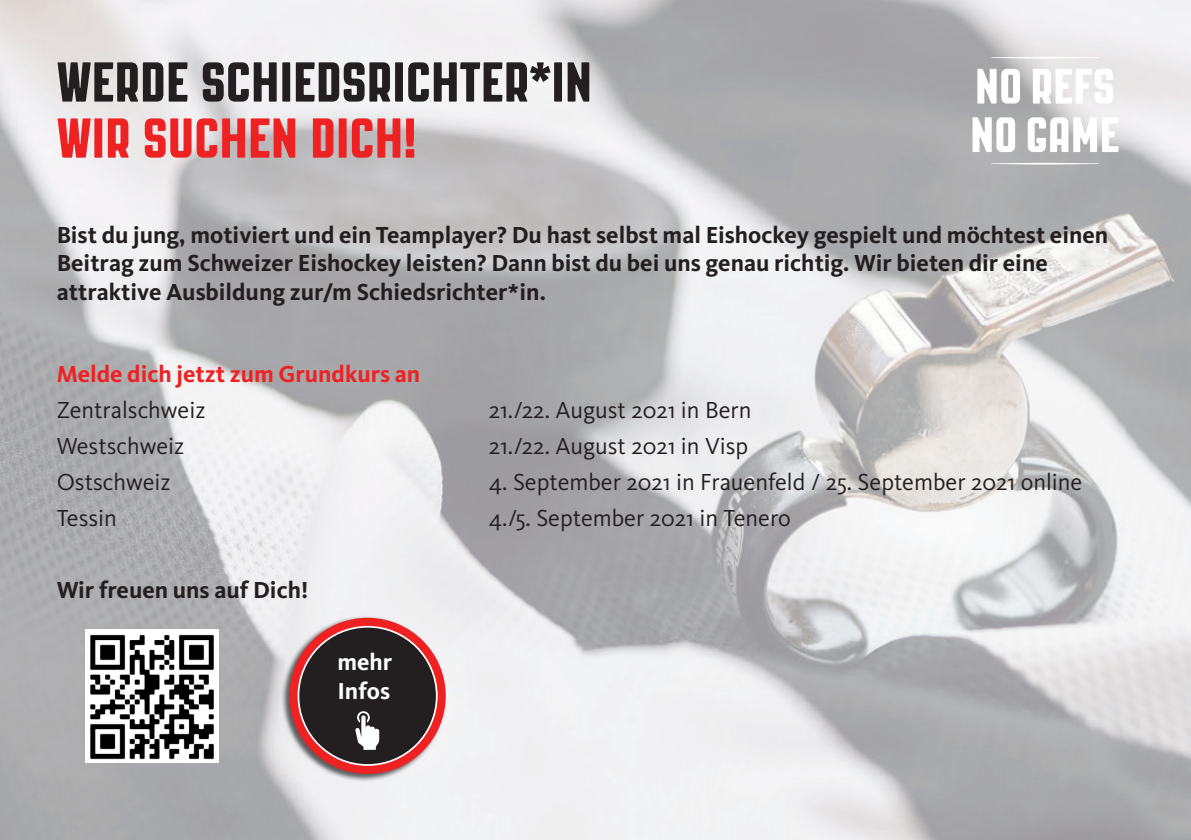
<style>
.page{position:relative;width:1191px;height:840px;background:#fff}
.page>*{position:absolute;margin:0;border:0;box-sizing:border-box;transform-origin:0 0}
.t1{font:56px "PAG Revolucion";color:#231f20}
.t2{font:56px "PAG Revolucion";color:#ee2123}
.t3{font:700 24px/28.8px "Kievit OT";color:#231f20}
.t4{font:24px "Kievit OT";color:#231f20}
.t5{font:700 24px "Kievit OT";color:#ee2123}
.t6{font:700 24px/28.8px "Kievit OT";color:#fff}
</style>
<div class="page">
<img style="left:0;top:0;width:1191px;height:839px">
<img style="left:85px;top:629px;width:133px;height:133px">
<img style="left:281px;top:616px;width:165px;height:165px">
<div style="left:289px;top:617px;width:157px;height:156px;background:#ee2123;border-radius:50%"></div>
<svg style="left:297px;top:625px;width:140px;height:140px;background:#5a3f40"></svg>
<svg style="left:991px;top:57px;width:108px;height:1px"></svg>
<svg style="left:991px;top:163px;width:108px;height:1px"></svg>
<svg style="left:977px;top:69px;width:43px;height:34px"></svg>
<svg style="left:1032px;top:69px;width:81px;height:34px"></svg>
<svg style="left:972px;top:117px;width:43px;height:35px"></svg>
<svg style="left:1027px;top:117px;width:91px;height:35px"></svg>
<h1 class="t1" style="left:57px;top:51px;width:537px">WERDE SCHIEDSRICHTER*IN</h1>
<h1 class="t2" style="left:57px;top:107px;width:361px">WIR SUCHEN DICH!</h1>
<p class="t3" style="left:57px;top:220px;width:1053px">Bist du jung, motiviert und ein Teamplayer? Du hast selbst mal Eishockey gespielt und möchtest einen<br>Beitrag zum Schweizer Eishockey leisten? Dann bist du bei uns genau richtig. Wir bieten dir eine attraktive Ausbildung zur/m Schiedsrichter*in.</p>
<p class="t5" style="left:57px;top:359px;width:365px">Melde dich jetzt zum Grundkurs an</p>
<p class="t4" style="left:57px;top:395px;width:150px">Zentralschweiz</p>
<p class="t4" style="left:489px;top:395px;width:264px">21./22. August 2021 in Bern</p>
<p class="t4" style="left:57px;top:431px;width:129px">Westschweiz</p>
<p class="t4" style="left:489px;top:431px;width:261px">21./22. August 2021 in Visp</p>
<p class="t4" style="left:57px;top:467px;width:115px">Ostschweiz</p>
<p class="t4" style="left:489px;top:467px;width:595px">4. September 2021 in Frauenfeld / 25. September 2021 online</p>
<p class="t4" style="left:57px;top:503px;width:62px">Tessin</p>
<p class="t4" style="left:489px;top:503px;width:303px">4./5. September 2021 in Tenero</p>
<p class="t3" style="left:57px;top:575px;width:253px">Wir freuen uns auf Dich!</p>
<p class="t6" style="left:337px;top:647px;width:56px">mehr<br>Infos</p>
</div>
